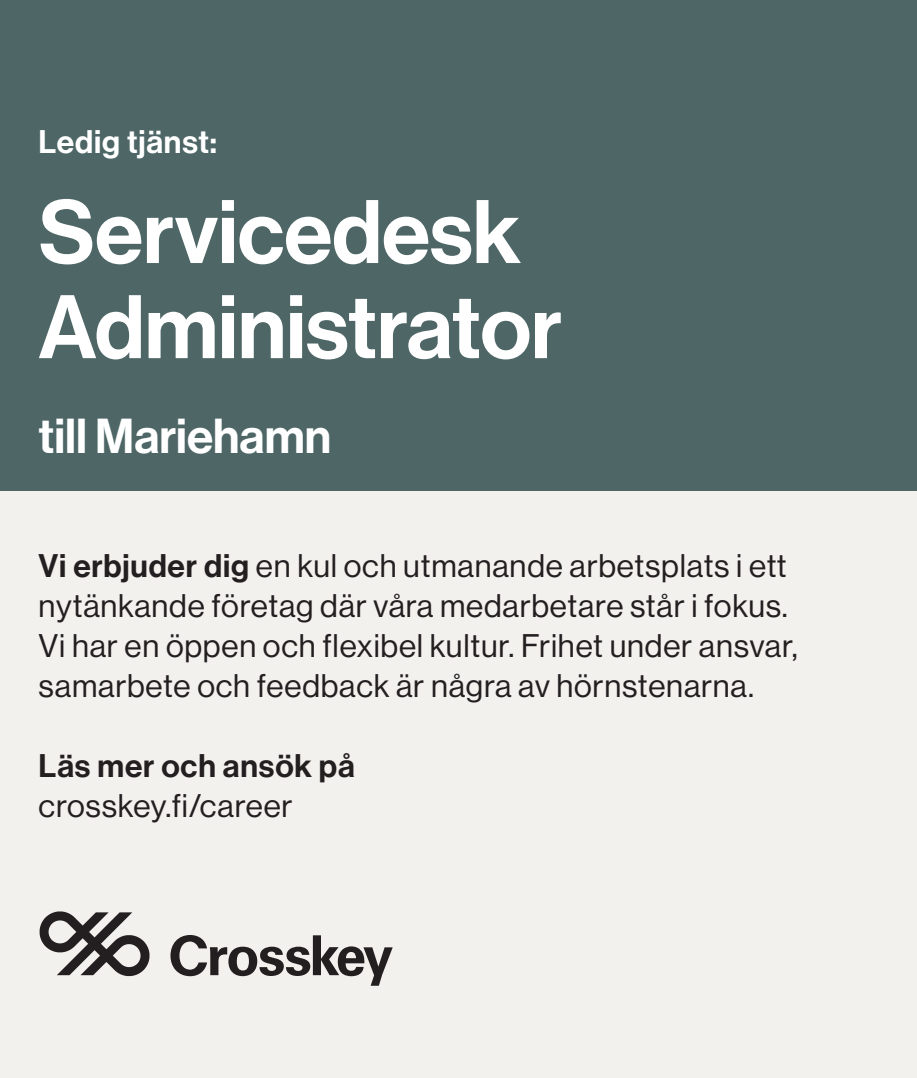
<style>
.page{position:relative;width:917px;height:1078px;background:#fff}
.page>*{position:absolute;margin:0;border:0;box-sizing:border-box;transform-origin:0 0}
.t1{font:88px/95.2px "N Haas Grotesk DS Pro 65 Md";color:#fff}
.t2{font:48px "N Haas Grotesk DS Pro 65 Md";color:#fff}
.t3{font:32px/40px "N Haas Grotesk DS Pro 55 Rg";letter-spacing:.025em;color:#231f20}
.t4{font:32px "N Haas Grotesk DS Pro 65 Md";letter-spacing:.025em;color:#231f20}
.t5{font:32px "N Haas Grotesk DS Pro 65 Md";letter-spacing:.025em;color:#fff}
.s1{font-family:"N Haas Grotesk DS Pro 65 Md"}
</style>
<div class="page">
<div style="left:0;top:0;width:916px;height:491px;background:#4e6666"></div>
<div style="left:0;top:491px;width:916px;height:586px;background:#f2f1ee"></div>
<svg style="left:40px;top:911px;width:352px;height:74px"></svg>
<p class="t5" style="left:39px;top:123px;width:180px">Ledig tjänst:</p>
<h1 class="t1" style="left:39px;top:186px;width:524px">Servicedesk<br>Administrator</h1>
<h2 class="t2" style="left:39px;top:408px;width:294px">till Mariehamn</h2>
<p class="t3" style="left:39px;top:546px;width:760px"><span class="s1">Vi erbjuder dig</span> en kul och utmanande arbetsplats i ett nytänkande företag där våra medarbetare står i fokus.<br>Vi har en öppen och flexibel kultur. Frihet under ansvar, samarbete och feedback är några av hörnstenarna.</p>
<p class="t4" style="left:39px;top:747px;width:317px">Läs mer och ansök på</p>
<p class="t3" style="left:39px;top:786px;width:255px">crosskey.fi/career</p>
</div>
